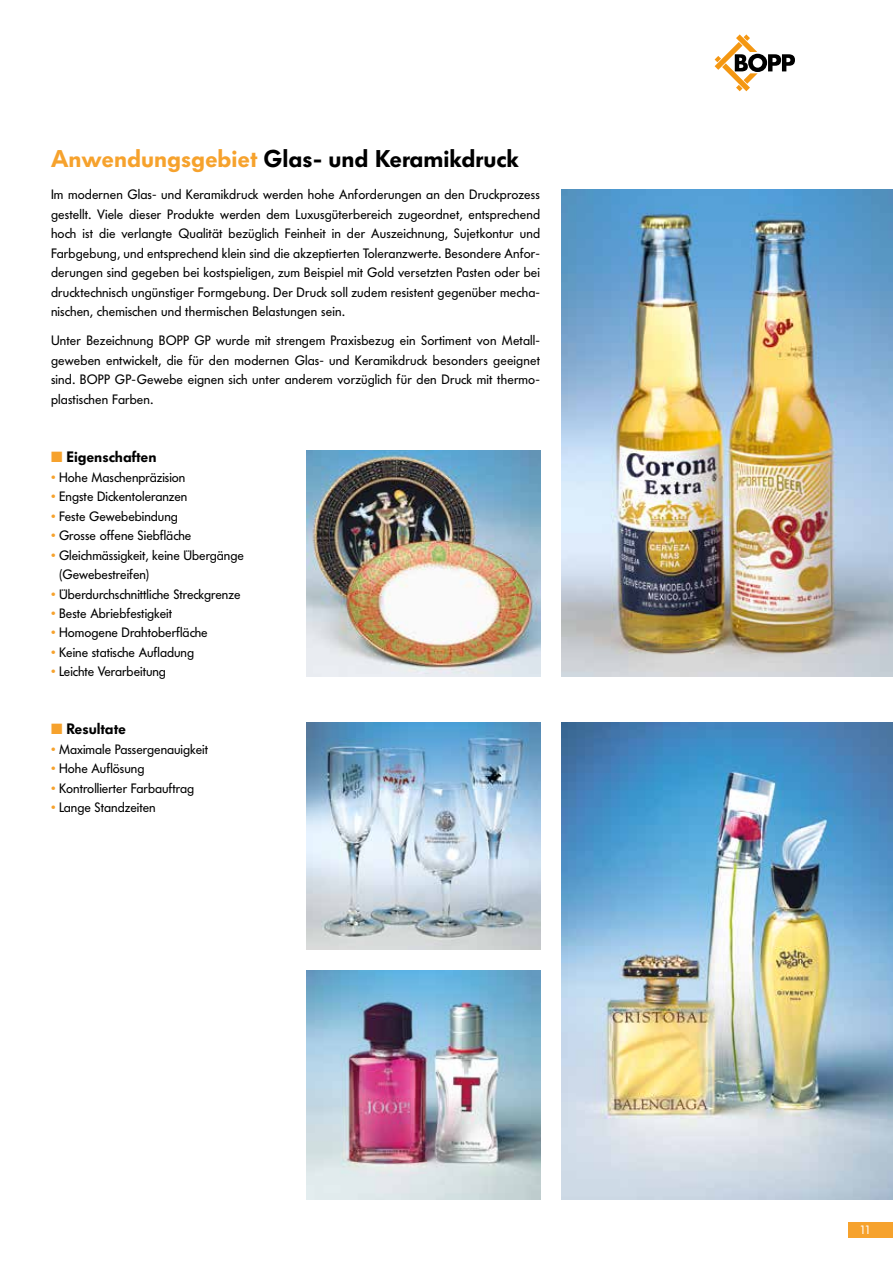
<style>
.page{position:relative;width:893px;height:1263px;background:#fff}
.page>*{position:absolute;margin:0;border:0;box-sizing:border-box;transform-origin:0 0}
.t1{font:600 24px "Futura BQ";color:#000}
.t2{font:600 15px "Futura BQ";color:#000}
.t3{font:13.5px/19.5px "Futura BQ";color:#000;text-align:justify}
.t4{font:12px "Futura BQ";color:#fff}
.s1{color:#f6a22d}
</style>
<div class="page">
<div style="left:848px;top:1222px;width:45px;height:15px;background:#f6a22d"></div>
<svg style="left:715px;top:34px;width:80px;height:57px"></svg>
<img style="left:561px;top:189px;width:332px;height:487px">
<img style="left:306px;top:451px;width:234px;height:225px">
<img style="left:306px;top:723px;width:234px;height:226px">
<img style="left:561px;top:723px;width:332px;height:476px">
<img style="left:306px;top:970px;width:234px;height:229px">
<h1 class="t1" style="left:51px;top:144px;width:469px"><span class="s1">Anwendungsgebiet</span> Glas- und Keramikdruck</h1>
<p class="t3" style="left:51px;top:185px;width:491px">Im modernen Glas- und Keramikdruck werden hohe Anforderungen an den Druckprozess gestellt. Viele dieser Produkte werden dem Luxusgüterbereich zugeordnet, entsprechend hoch ist die verlangte Qualität bezüglich Feinheit in der Auszeichnung, Sujetkontur und Farbgebung, und entsprechend klein sind die akzeptierten Toleranzwerte. Besondere Anfor&shy;derungen sind gegeben bei kostspieligen, zum Beispiel mit Gold versetzten Pasten oder bei drucktechnisch ungünstiger Formgebung. Der Druck soll zudem resistent gegenüber mecha&shy;nischen, chemischen und thermischen Belastungen sein.</p>
<p class="t3" style="left:51px;top:331px;width:490px">Unter Bezeichnung BOPP GP wurde mit strengem Praxisbezug ein Sortiment von Metall&shy;geweben entwickelt, die für den modernen Glas- und Keramikdruck besonders geeignet sind. BOPP GP-Gewebe eignen sich unter anderem vorzüglich für den Druck mit thermo&shy;plastischen Farben.</p>
<p class="t2" style="left:51px;top:448px;width:107px"><span class="s1">■</span> Eigenschaften</p>
<p class="t3" style="left:51px;top:467px;width:136px"><span class="s1">•</span> Hohe Maschenpräzision</p>
<p class="t3" style="left:51px;top:487px;width:138px"><span class="s1">•</span> Engste Dickentoleranzen</p>
<p class="t3" style="left:51px;top:506px;width:128px"><span class="s1">•</span> Feste Gewebebindung</p>
<p class="t3" style="left:51px;top:526px;width:142px"><span class="s1">•</span> Grosse offene Siebfläche</p>
<p class="t3" style="left:59px;top:545px;width:186px;text-indent:-8px"><span class="s1">•</span> Gleichmässigkeit, keine Übergänge (Gewebestreifen)</p>
<p class="t3" style="left:51px;top:584px;width:191px"><span class="s1">•</span> Überdurchschnittliche Streckgrenze</p>
<p class="t3" style="left:51px;top:604px;width:123px"><span class="s1">•</span> Beste Abriebfestigkeit</p>
<p class="t3" style="left:51px;top:623px;width:158px"><span class="s1">•</span> Homogene Drahtoberfläche</p>
<p class="t3" style="left:51px;top:643px;width:145px"><span class="s1">•</span> Keine statische Aufladung</p>
<p class="t3" style="left:51px;top:662px;width:116px"><span class="s1">•</span> Leichte Verarbeitung</p>
<p class="t2" style="left:51px;top:720px;width:76px"><span class="s1">■</span> Resultate</p>
<p class="t3" style="left:51px;top:739px;width:159px"><span class="s1">•</span> Maximale Passergenauigkeit</p>
<p class="t3" style="left:51px;top:759px;width:95px"><span class="s1">•</span> Hohe Auflösung</p>
<p class="t3" style="left:51px;top:778px;width:145px"><span class="s1">•</span> Kontrollierter Farbauftrag</p>
<p class="t3" style="left:51px;top:798px;width:106px"><span class="s1">•</span> Lange Standzeiten</p>
<p class="t4" style="left:860px;top:1223px;width:13px">11</p>
</div>
